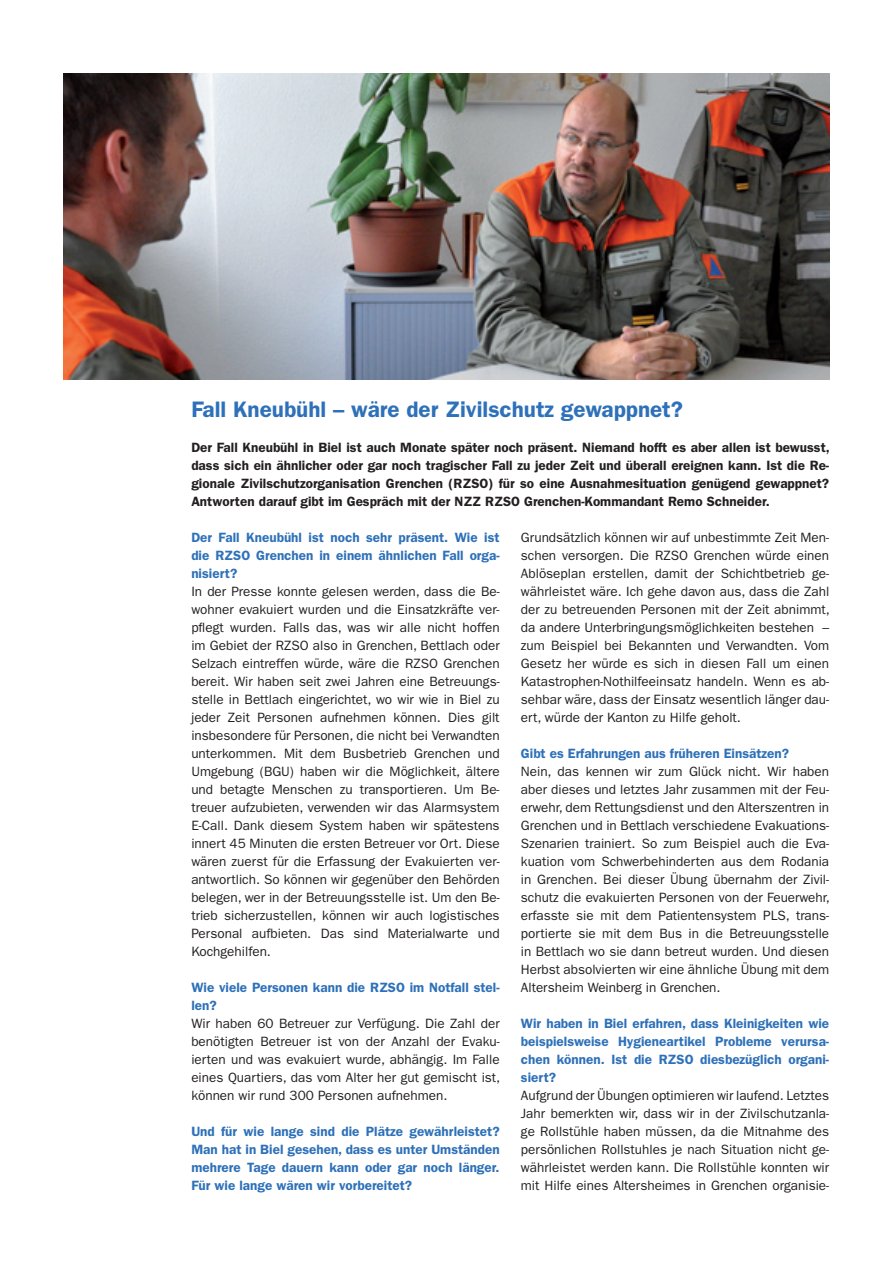
<style>
.page{position:relative;width:893px;height:1263px;background:#fff}
.page>*{position:absolute;margin:0;border:0;box-sizing:border-box;transform-origin:0 0}
.t1{font:600 22.5px "Franklin Gothic LT";color:#2e71b9}
.t2{font:13.5px/18px "Franklin Gothic LT";color:#231f20;text-align:justify}
.t3{font:600 13.5px/18px "Franklin Gothic LT";color:#2e71b9;text-align:justify}
.t4{font:600 13.5px/18px "Franklin Gothic LT";color:#231f20;text-align:justify}
</style>
<div class="page">
<img style="left:64px;top:74px;width:765px;height:306px">
<h1 class="t1" style="left:191px;top:396px;width:493px">Fall Kneubühl – wäre der Zivilschutz gewappnet?</h1>
<p class="t4" style="left:191px;top:438px;width:640px">Der Fall Kneubühl in Biel ist auch Monate später noch präsent. Niemand hofft es aber allen ist bewusst, dass sich ein ähnlicher oder gar noch tragischer Fall zu jeder Zeit und überall ereignen kann. Ist die Re&shy;gionale Zivilschutzorganisation Grenchen (RZSO) für so eine Ausnahmesituation genügend gewappnet?<br>Antworten darauf gibt im Gespräch mit der NZZ RZSO Grenchen-Kommandant Remo Schneider.</p>
<p class="t3" style="left:191px;top:528px;width:310px">Der Fall Kneubühl ist noch sehr präsent. Wie ist die RZSO Grenchen in einem ähnlichen Fall orga&shy;nisiert?</p>
<p class="t2" style="left:191px;top:582px;width:310px">In der Presse konnte gelesen werden, dass die Be&shy;wohner evakuiert wurden und die Einsatzkräfte ver&shy;pflegt wurden. Falls das, was wir alle nicht hoffen im Gebiet der RZSO also in Grenchen, Bettlach oder Selzach eintreffen würde, wäre die RZSO Grenchen bereit. Wir haben seit zwei Jahren eine Betreuungs&shy;stelle in Bettlach eingerichtet, wo wir wie in Biel zu jeder Zeit Personen aufnehmen können. Dies gilt insbesondere für Personen, die nicht bei Verwandten unterkommen. Mit dem Busbetrieb Grenchen und Umgebung (BGU) haben wir die Möglichkeit, ältere und betagte Menschen zu transportieren. Um Be&shy;treuer aufzubieten, verwenden wir das Alarmsystem E-Call. Dank diesem System haben wir spätestens innert 45 Minuten die ersten Betreuer vor Ort. Diese wären zuerst für die Erfassung der Evakuierten ver&shy;antwortlich. So können wir gegenüber den Behörden belegen, wer in der Betreuungsstelle ist. Um den Be&shy;trieb sicherzustellen, können wir auch logistisches Personal aufbieten. Das sind Materialwarte und Kochgehilfen.</p>
<p class="t3" style="left:191px;top:978px;width:310px">Wie viele Personen kann die RZSO im Notfall stel&shy;len?</p>
<p class="t2" style="left:191px;top:1014px;width:310px">Wir haben 60 Betreuer zur Verfügung. Die Zahl der benötigten Betreuer ist von der Anzahl der Evaku&shy;ierten und was evakuiert wurde, abhängig. Im Falle eines Quartiers, das vom Alter her gut gemischt ist, können wir rund 300 Personen aufnehmen.</p>
<p class="t3" style="left:191px;top:1122px;width:310px">Und für wie lange sind die Plätze gewährleistet?<br>Man hat in Biel gesehen, dass es unter Umständen mehrere Tage dauern kann oder gar noch länger.<br>Für wie lange wären wir vorbereitet?</p>
<p class="t2" style="left:521px;top:528px;width:310px">Grundsätzlich können wir auf unbestimmte Zeit Men&shy;schen versorgen. Die RZSO Grenchen würde einen Ablöseplan erstellen, damit der Schichtbetrieb ge&shy;währleistet wäre. Ich gehe davon aus, dass die Zahl der zu betreuenden Personen mit der Zeit abnimmt, da andere Unterbringungsmöglichkeiten bestehen – zum Beispiel bei Bekannten und Verwandten. Vom Gesetz her würde es sich in diesen Fall um einen Katastrophen-Nothilfeeinsatz handeln. Wenn es ab&shy;sehbar wäre, dass der Einsatz wesentlich länger dau&shy;ert, würde der Kanton zu Hilfe geholt.</p>
<p class="t3" style="left:521px;top:744px;width:270px">Gibt es Erfahrungen aus früheren Einsätzen?</p>
<p class="t2" style="left:521px;top:762px;width:310px">Nein, das kennen wir zum Glück nicht. Wir haben aber dieses und letztes Jahr zusammen mit der Feu&shy;erwehr, dem Rettungsdienst und den Alterszentren in Grenchen und in Bettlach verschiedene Evakuations-Szenarien trainiert. So zum Beispiel auch die Eva&shy;kuation vom Schwerbehinderten aus dem Rodania in Grenchen. Bei dieser Übung übernahm der Zivil&shy;schutz die evakuierten Personen von der Feuerwehr, erfasste sie mit dem Patientensystem PLS, trans&shy;portierte sie mit dem Bus in die Betreuungsstelle in Bettlach wo sie dann betreut wurden. Und diesen Herbst absolvierten wir eine ähnliche Übung mit dem Altersheim Weinberg in Grenchen.</p>
<p class="t3" style="left:521px;top:1014px;width:310px">Wir haben in Biel erfahren, dass Kleinigkeiten wie beispielsweise Hygieneartikel Probleme verursa&shy;chen können. Ist die RZSO diesbezüglich organi&shy;siert?</p>
<p class="t2" style="left:521px;top:1086px;width:310px">Aufgrund der Übungen optimieren wir laufend. Letztes Jahr bemerkten wir, dass wir in der Zivilschutzanla&shy;ge Rollstühle haben müssen, da die Mitnahme des persönlichen Rollstuhles je nach Situation nicht ge&shy;währleistet werden kann. Die Rollstühle konnten wir mit Hilfe eines Altersheimes in Grenchen organisie-</p>
</div>
